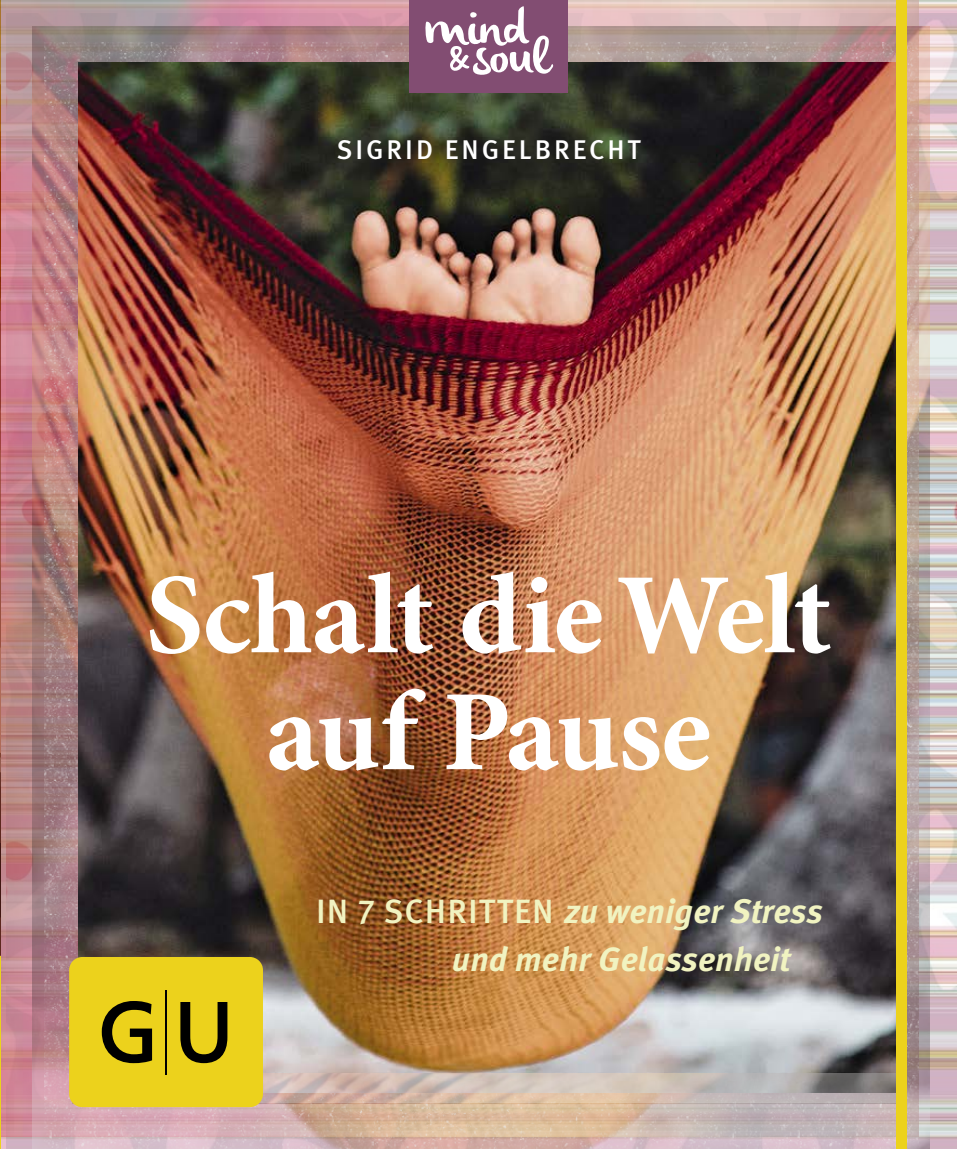
<style>
.page{position:relative;width:957px;height:1149px;background:#fff}
.page>*{position:absolute;margin:0;border:0;box-sizing:border-box;transform-origin:0 0}
.t1{font:700 114.75px/116.8px "Minion Pro";letter-spacing:-.015em;color:#fff;text-align:center}
.t2{font:italic 700 33.75px/48.1px "Meta OT";color:#f1f3c1}
.t3{font:500 27px "Meta OT";letter-spacing:.11em;color:#fff}
.s1{font-weight:500;font-style:normal}
</style>
<div class="page">
<img style="left:1px;top:0;width:956px;height:1148px">
<img style="left:1px;top:0;width:917px;height:1135px">
<img style="left:32px;top:27px;width:897px;height:1121px">
<img style="left:45px;top:42px;width:873px;height:1106px">
<img style="left:79px;top:62px;width:818px;height:1010px">
<img style="left:260px;top:1072px;width:637px;height:30px">
<div style="left:409px;top:0;width:159px;height:93px;background:#824d72"></div>
<svg style="left:425px;top:6px;width:128px;height:69px"></svg>
<svg style="left:0;top:0;width:1px;height:956px"></svg>
<div style="left:897px;top:0;width:10px;height:1148px;background:#ecd21c"></div>
<div style="left:69px;top:956px;width:194px;height:150px;background:#ecd21c;border-radius:13px"></div>
<svg style="left:102px;top:1001px;width:50px;height:61px"></svg>
<svg style="left:180px;top:1002px;width:47px;height:60px"></svg>
<hr style="left:165px;top:989px;width:2px;height:85px;background:#000">
<hr style="left:0;top:956px;width:1px;height:192px;background:#ecd21c">
<p class="t3" style="left:336px;top:133px;width:306px">SIGRID ENGELBRECHT</p>
<p class="t1" style="left:145px;top:555px;width:688px">Schalt die Welt auf Pause</p>
<p class="t2" style="left:452px;top:887px;width:372px;text-indent:-136px"><span class="s1">IN 7 SCHRITTEN</span> zu weniger Stress und mehr Gelassenheit</p>
</div>
